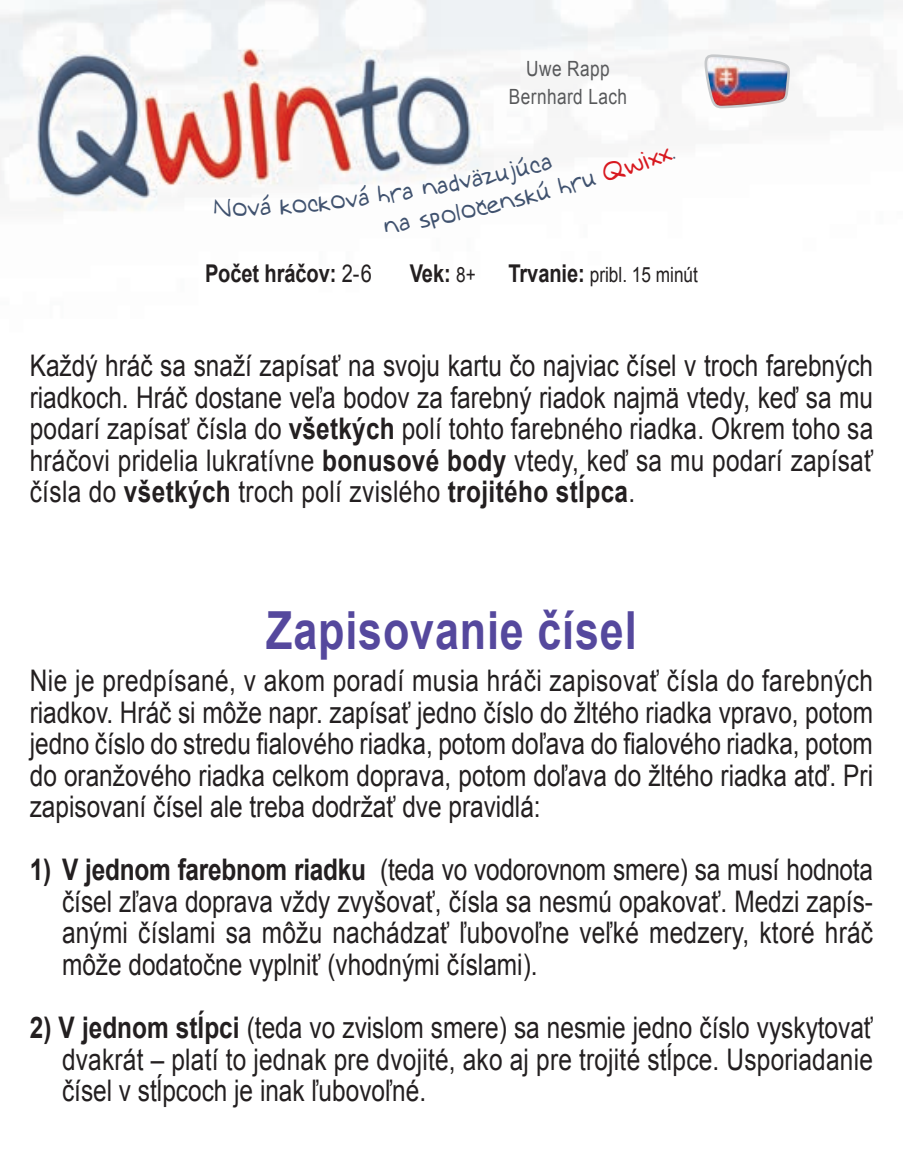
<style>
.page{position:relative;width:903px;height:1171px;background:#fff}
.page>*{position:absolute;margin:0;border:0;box-sizing:border-box;transform-origin:0 0}
.t1{font:700 52.5px "Arial";letter-spacing:.02em;color:#55489d;scale:.82 1}
.t2{font:29.75px/31.5px "Arial";color:#231f20;text-align:justify;scale:.82 1}
.t3{font:29.75px "Arial";letter-spacing:.02em;color:#231f20;scale:.82 1}
.t4{font:700 24.5px "Arial";letter-spacing:-.005em;color:#231f20;scale:.82 1}
.t5{font:21px "Arial";color:#231f20;scale:.82 1}
.t6{font:21px "Arial";letter-spacing:.025em;color:#58595b;scale:.82 1}
.s1{font-weight:400}
.s2{font-weight:400;font-size:21px}
.s3{font-weight:700;font-size:24.5px}
.s4{font-weight:700}
</style>
<div class="page">
<img style="left:0;top:0;width:903px;height:213px">
<img style="left:703px;top:53px;width:88px;height:57px">
<svg style="left:214px;top:194px;width:57px;height:19px"></svg>
<svg style="left:280px;top:184px;width:133px;height:29px"></svg>
<svg style="left:419px;top:148px;width:257px;height:65px"></svg>
<p class="t6" style="left:526px;top:55px;width:103px">Uwe Rapp</p>
<p class="t6" style="left:509px;top:83px;width:146px">Bernhard Lach</p>
<p class="t4" style="left:205px;top:257px;width:205px">Počet hráčov: <span class="s1">2-6</span></p>
<p class="t4" style="left:410px;top:257px;width:82px">Vek: <span class="s2">8+</span></p>
<p class="t5" style="left:508px;top:261px;width:232px"><span class="s3">Trvanie:</span> pribl. 15 minút</p>
<p class="t2" style="left:30px;top:350px;width:1030px">Každý hráč sa snaží zapísať na svoju kartu čo najviac čísel v troch farebných riadkoch. Hráč dostane veľa bodov za farebný riadok najmä vtedy, keď sa mu</p>
<p class="t2" style="left:30px;top:413px;width:1030px">podarí zapísať čísla do <span class="s4">všetkých</span> polí tohto farebného riadka. Okrem toho sa hráčovi pridelia lukratívne <span class="s4">bonusové body</span> vtedy, keď sa mu podarí zapísať čísla do <span class="s4">všetkých</span> troch polí zvislého <span class="s4">trojitého stĺpca</span>.</p>
<p class="t1" style="left:266px;top:596px;width:453px">Zapisovanie čísel</p>
<p class="t3" style="left:30px;top:661px;width:1030px">Nie je predpísané, v akom poradí musia hráči zapisovať čísla do farebných</p>
<p class="t2" style="left:30px;top:697px;width:1030px">riadkov. Hráč si môže napr. zapísať jedno číslo do žltého riadka vpravo, potom jedno číslo do stredu fialového riadka, potom doľava do fialového riadka, potom do oranžového riadka celkom doprava, potom doľava do žltého riadka atď. Pri zapisovaní čísel ale treba dodržať dve pravidlá:</p>
<p class="t2" style="left:30px;top:854px;width:1030px"><span class="s4">1) V jednom farebnom riadku</span> (teda vo vodorovnom smere) sa musí hodnota</p>
<p class="t2" style="left:62px;top:886px;width:990px">čísel zľava doprava vždy zvyšovať, čísla sa nesmú opakovať. Medzi zapís-</p>
<p class="t2" style="left:62px;top:917px;width:990px">anými číslami sa môžu nachádzať ľubovoľne veľké medzery, ktoré hráč</p>
<p class="t2" style="left:62px;top:949px;width:581px">môže dodatočne vyplniť (vhodnými číslami).</p>
<p class="t2" style="left:30px;top:1012px;width:1030px"><span class="s4">2) V jednom stĺpci</span> (teda vo zvislom smere) sa nesmie jedno číslo vyskytovať</p>
<p class="t2" style="left:62px;top:1043px;width:990px">dvakrát – platí to jednak pre dvojité, ako aj pre trojité stĺpce. Usporiadanie</p>
<p class="t2" style="left:62px;top:1075px;width:445px">čísel v stĺpcoch je inak ľubovoľné.</p>
</div>
